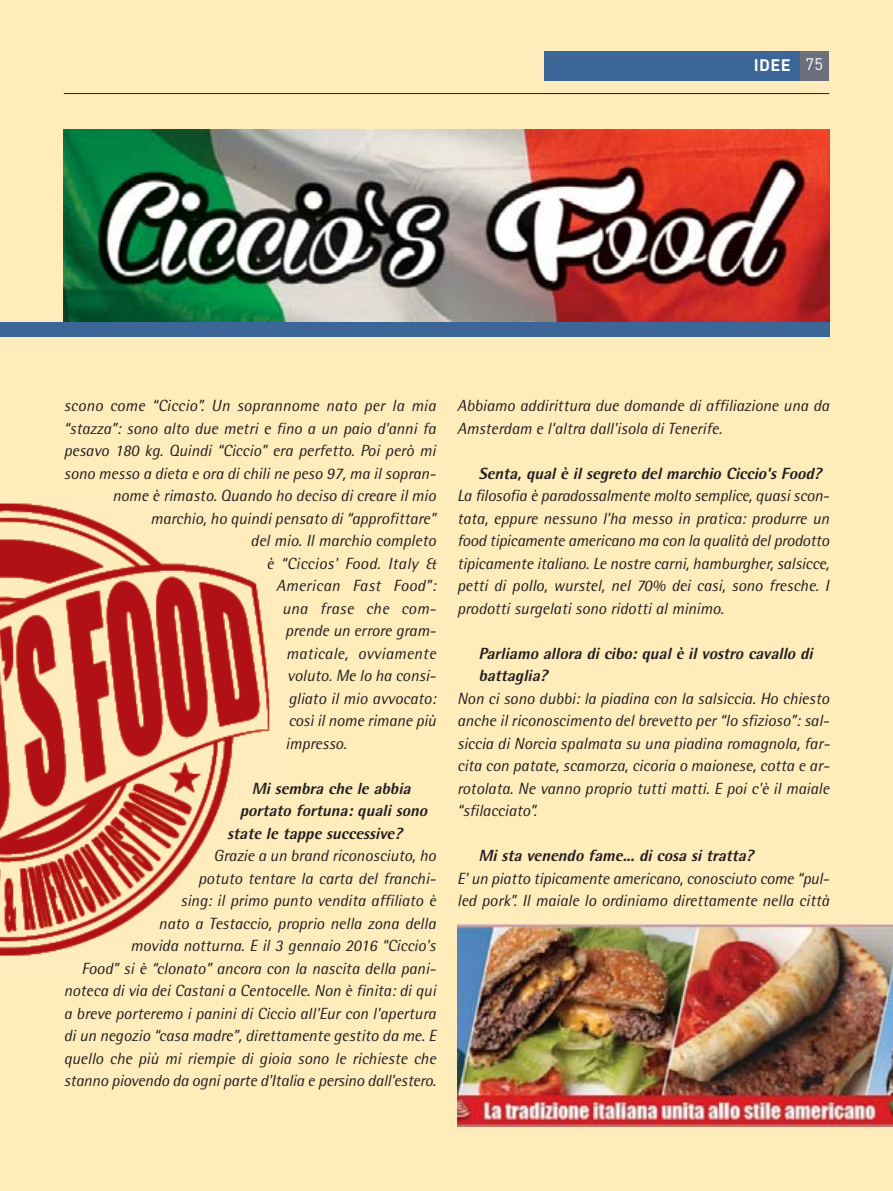
<style>
.page{position:relative;width:893px;height:1191px;background:#ffecbb}
.page>*{position:absolute;margin:0;border:0;box-sizing:border-box;transform-origin:0 0}
.t1{font:700 16.5px "DIN";color:#fff}
.t2{font:italic 16.2px/22.5px "Rotis Semi Sans";color:#231f20}
.t3{font:italic 800 16.2px/22.5px "Rotis Semi Sans";color:#231f20}
.t4{font:italic 16.2px "Rotis Semi Sans";letter-spacing:.02em;color:#231f20}
.s1{font-weight:400}
</style>
<div class="page">
<img style="left:0;top:503px;width:270px;height:453px">
<img style="left:64px;top:129px;width:765px;height:193px">
<div style="left:799px;top:51px;width:30px;height:30px;background:#6c707d"></div>
<div style="left:544px;top:51px;width:255px;height:30px;background:#3b6697"></div>
<hr style="left:64px;top:93px;width:765px;height:1px;background:#231f20">
<div style="left:0;top:322px;width:829px;height:15px;background:#3b6697"></div>
<img style="left:457px;top:924px;width:436px;height:202px">
<p class="t1" style="left:754px;top:59px;width:71px">IDEE <span class="s1">75</span></p>
<p class="t2" style="left:64px;top:396px;width:374px">scono come “Ciccio”. Un soprannome nato per la mia</p>
<p class="t2" style="left:64px;top:418px;width:374px">“stazza”: sono alto due metri e fino a un paio d'anni fa</p>
<p class="t2" style="left:64px;top:441px;width:374px">pesavo 180 kg. Quindi “Ciccio” era perfetto. Poi però mi</p>
<p class="t2" style="left:64px;top:463px;width:374px">sono messo a dieta e ora di chili ne peso 97, ma il sopran-</p>
<p class="t2" style="left:112px;top:486px;width:325px">nome è rimasto. Quando ho deciso di creare il mio</p>
<p class="t2" style="left:150px;top:508px;width:287px">marchio, ho quindi pensato di “approfittare”</p>
<p class="t2" style="left:251px;top:531px;width:187px">del mio. Il marchio completo</p>
<p class="t4" style="left:266px;top:557px;width:171px">è “Ciccios' Food. Italy &amp;</p>
<p class="t4" style="left:276px;top:580px;width:161px">American Fast Food”:</p>
<p class="t4" style="left:282px;top:602px;width:155px">una frase che com-</p>
<p class="t2" style="left:285px;top:621px;width:152px">prende un errore gram-</p>
<p class="t4" style="left:286px;top:647px;width:151px">maticale, ovviamente</p>
<p class="t2" style="left:287px;top:666px;width:150px">voluto. Me lo ha consi-</p>
<p class="t2" style="left:288px;top:688px;width:149px">gliato il mio avvocato:</p>
<p class="t2" style="left:288px;top:711px;width:149px">così il nome rimane più</p>
<p class="t2" style="left:286px;top:733px;width:63px">impresso.</p>
<p class="t3" style="left:252px;top:778px;width:164px">Mi sembra che le abbia</p>
<p class="t3" style="left:240px;top:801px;width:192px">portato fortuna: quali sono</p>
<p class="t3" style="left:227px;top:823px;width:179px">state le tappe successive?</p>
<p class="t2" style="left:64px;top:846px;width:374px;text-align:right">Grazie a un brand riconosciuto, ho<br>potuto tentare la carta del franchi-<br>sing: il primo punto vendita affiliato è<br>nato a Testaccio, proprio nella zona della<br>movida notturna. E il 3 gennaio 2016 “Ciccio's<br>Food” si è “clonato” ancora con la nascita della pani&shy;noteca di via dei Castani a Centocelle. Non è finita: di qui a breve porteremo i panini di Ciccio all'Eur con l'apertura di un negozio “casa madre”, direttamente gestito da me. E quello che più mi riempie di gioia sono le richieste che stanno piovendo da ogni parte d'Italia e persino dall'estero.</p>
<p class="t2" style="left:457px;top:396px;width:374px">Abbiamo addirittura due domande di affiliazione una da<br>Amsterdam e l’altra dall'isola di Tenerife.</p>
<p class="t3" style="left:478px;top:463px;width:348px">Senta, qual è il segreto del marchio Ciccio's Food?</p>
<p class="t2" style="left:457px;top:486px;width:374px;text-align:justify">La filosofia è paradossalmente molto semplice, quasi scon&shy;tata, eppure nessuno l'ha messo in pratica: produrre un food tipicamente americano ma con la qualità del prodotto tipicamente italiano. Le nostre carni, hamburgher, salsicce, petti di pollo, wurstel, nel 70% dei casi, sono fresche. I prodotti surgelati sono ridotti al minimo.</p>
<p class="t3" style="left:478px;top:643px;width:339px">Parliamo allora di cibo: qual è il vostro cavallo di battaglia?</p>
<p class="t2" style="left:457px;top:688px;width:374px;text-align:justify">Non ci sono dubbi: la piadina con la salsiccia. Ho chiesto anche il riconoscimento del brevetto per “lo sfizioso”: sal&shy;siccia di Norcia spalmata su una piadina romagnola, far&shy;cita con patate, scamorza, cicoria o maionese, cotta e ar&shy;rotolata. Ne vanno proprio tutti matti. E poi c'è il maiale “sfilacciato”.</p>
<p class="t3" style="left:478px;top:846px;width:280px">Mi sta venendo fame... di cosa si tratta?</p>
<p class="t2" style="left:457px;top:868px;width:374px">E' un piatto tipicamente americano, conosciuto come “pul&shy;led pork”. Il maiale lo ordiniamo direttamente nella città</p>
</div>
